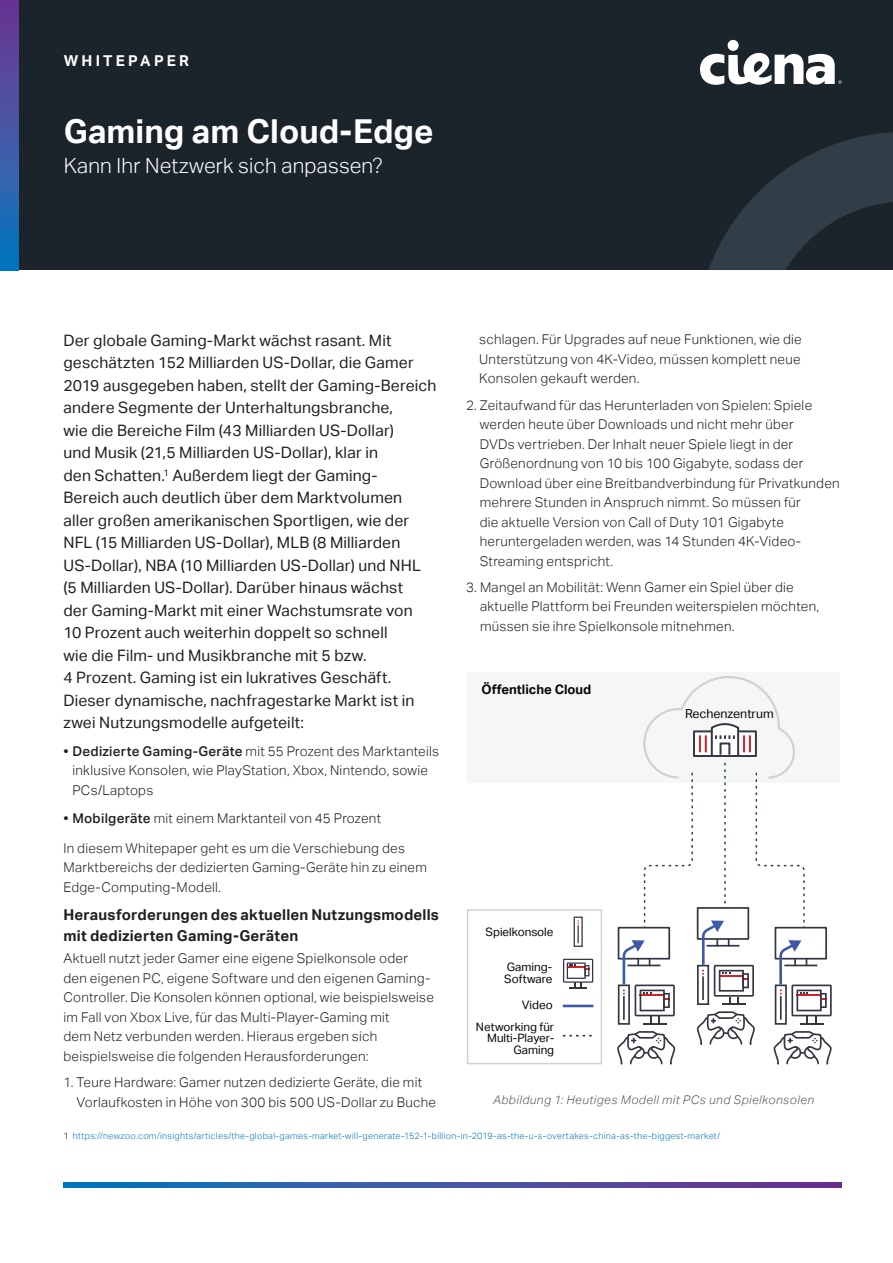
<style>
.page{position:relative;width:893px;height:1263px;background:#fff}
.page>*{position:absolute;margin:0;border:0;box-sizing:border-box;transform-origin:0 0}
.Product_Headline{font:700 33px "Aktiv Grotesk";color:#fff}
.Product_Subhead{font:300 21px "Aktiv Grotesk";letter-spacing:.005em;color:#fff}
.Intro_Copy__small{font:15.75px/22.5px "Aktiv Grotesk";letter-spacing:.01em;color:#231f20}
.Headline_for_body_co{font:700 15px/21px "Aktiv Grotesk";letter-spacing:.015em;color:#231f20}
.t1{font:700 15px "Aktiv Grotesk";letter-spacing:.215em;color:#fff}
.Body_Copy_BULLET__ex{font:300 13.5px/19.5px "Aktiv Grotesk";letter-spacing:.02em;color:#231f20}
.Body_Copy{font:300 13.5px/19.5px "Aktiv Grotesk";letter-spacing:.02em;color:#231f20}
.t2{font:700 13.05px "Aktiv Grotesk";color:#050504}
.t3{font:12.3px "Aktiv Grotesk";color:#050504}
.Figure_Caption{font:italic 300 12px "Aktiv Grotesk";letter-spacing:.04em;color:#57585a}
.t4{font:11.7px/11.7px "Aktiv Grotesk";color:#050504;text-align:right}
.Footnote{font:300 9px "Aktiv Grotesk";letter-spacing:.035em;color:#0076be}
.s1{font-weight:500}
.s2{color:#231f20}
</style>
<div class="page">
<div style="left:0;top:0;width:893px;height:270px;background:#1b242b"></div>
<div style="left:728px;top:40px;width:11px;height:11px;background:#fff;border-radius:50%"></div>
<svg style="left:700px;top:53px;width:142px;height:32px"></svg>
<svg style="left:63px;top:1182px;width:779px;height:5px;background:#3f55a5"></svg>
<div style="left:0;top:0;width:18px;height:270px;background:linear-gradient(to bottom,#72358f,#0978bd)"></div>
<svg style="left:709px;top:132px;width:184px;height:138px"></svg>
<div style="left:468px;top:672px;width:372px;height:111px;background:#f3f5f5"></div>
<div style="left:467px;top:909px;width:135px;height:155px;border:1px solid #d3d0ce"></div>
<svg style="left:563px;top:959px;width:30px;height:30px"></svg>
<div style="left:574px;top:916px;width:9px;height:31px;border:1px solid #343642"></div>
<svg style="left:577px;top:920px;width:2px;height:23px"></svg>
<hr style="left:563px;top:1005px;width:30px;height:2px;background:#3d59a7">
<svg style="left:563px;top:1035px;width:29px;height:1px"></svg>
<svg style="left:617px;top:676px;width:215px;height:389px"></svg>
<p class="t1" style="left:64px;top:53px;width:127px">WHITEPAPER</p>
<p class="Product_Headline" style="left:64px;top:112px;width:371px">Gaming am Cloud-Edge</p>
<p class="Product_Subhead" style="left:64px;top:153px;width:321px">Kann Ihr Netzwerk sich anpassen?</p>
<p class="Intro_Copy__small" style="left:63px;top:329px;width:375px">Der globale Gaming-Markt wächst rasant. Mit geschätzten 152 Milliarden US-Dollar, die Gamer 2019 ausgegeben haben, stellt der Gaming-Bereich andere Segmente der Unterhaltungsbranche,<br>wie die Bereiche Film (43 Milliarden US-Dollar)<br>und Musik (21,5 Milliarden US-Dollar), klar in<br>den Schatten.<sup>1</sup> Außerdem liegt der Gaming-Bereich auch deutlich über dem Marktvolumen aller großen amerikanischen Sportligen, wie der NFL (15 Milliarden US-Dollar), MLB (8 Milliarden US‑Dollar), NBA (10 Milliarden US-Dollar) und NHL (5 Milliarden US-Dollar). Darüber hinaus wächst<br>der Gaming-Markt mit einer Wachstumsrate von<br>10 Prozent auch weiterhin doppelt so schnell<br>wie die Film- und Musikbranche mit 5 bzw.<br>4 Prozent. Gaming ist ein lukratives Geschäft.<br>Dieser dynamische, nachfragestarke Markt ist in zwei Nutzungsmodelle aufgeteilt:</p>
<p class="Body_Copy_BULLET__ex" style="left:72px;top:741px;width:368px;text-indent:-9px"><span class="s1">• Dedizierte Gaming-Geräte</span> mit 55 Prozent des Marktanteils inklusive Konsolen, wie PlayStation, Xbox, Nintendo, sowie<br>PCs/Laptops</p>
<p class="Body_Copy" style="left:63px;top:808px;width:319px"><span class="s1">• Mobilgeräte</span> mit einem Marktanteil von 45 Prozent</p>
<p class="Body_Copy" style="left:63px;top:838px;width:365px">In diesem Whitepaper geht es um die Verschiebung des<br>Marktbereichs der dedizierten Gaming-Geräte hin zu einem<br>Edge-Computing-Modell.</p>
<p class="Headline_for_body_co" style="left:63px;top:904px;width:377px">Herausforderungen des aktuellen Nutzungsmodells mit dedizierten Gaming-Geräten</p>
<p class="Body_Copy_BULLET__ex" style="left:63px;top:949px;width:372px">Aktuell nutzt jeder Gamer eine eigene Spielkonsole oder den eigenen PC, eigene Software und den eigenen Gaming-Controller. Die Konsolen können optional, wie beispielsweise im Fall von Xbox Live, für das Multi-Player-Gaming mit<br>dem Netz verbunden werden. Hieraus ergeben sich beispielsweise die folgenden Herausforderungen:</p>
<p class="Body_Copy_BULLET__ex" style="left:77px;top:1073px;width:361px;text-indent:-13px">1. Teure Hardware: Gamer nutzen dedizierte Geräte, die mit<br>Vorlaufkosten in Höhe von 300 bis 500 US-Dollar zu Buche</p>
<p class="Body_Copy_BULLET__ex" style="left:479px;top:330px;width:324px;text-align:justify">schlagen. Für Upgrades auf neue Funktionen, wie die Unterstützung von 4K-Video, müssen komplett neue Konsolen gekauft werden.</p>
<p class="Body_Copy_BULLET__ex" style="left:480px;top:395px;width:361px;text-indent:-14px">2. Zeitaufwand für das Herunterladen von Spielen: Spiele werden heute über Downloads und nicht mehr über<br>DVDs vertrieben. Der Inhalt neuer Spiele liegt in der Größenordnung von 10 bis 100 Gigabyte, sodass der Download über eine Breitbandverbindung für Privatkunden mehrere Stunden in Anspruch nimmt. So müssen für<br>die aktuelle Version von Call of Duty 101 Gigabyte heruntergeladen werden, was 14 Stunden 4K-Video-Streaming entspricht.</p>
<p class="Body_Copy" style="left:480px;top:577px;width:341px;text-indent:-14px">3. Mangel an Mobilität: Wenn Gamer ein Spiel über die aktuelle Plattform bei Freunden weiterspielen möchten, müssen sie ihre Spielkonsole mitnehmen.</p>
<p class="t2" style="left:481px;top:681px;width:111px">Öffentliche Cloud</p>
<p class="t3" style="left:685px;top:706px;width:90px">Rechenzentrum</p>
<p class="t4" style="left:486px;top:926px;width:69px">Spielkonsole</p>
<p class="t4" style="left:504px;top:961px;width:50px;text-align:left">Gaming-<br>Software</p>
<p class="t4" style="left:476px;top:994px;width:80px;line-height:21.5px">Video<br>Networking für</p>
<p class="t4" style="left:487px;top:1032px;width:69px">Multi-Player-<br>Gaming</p>
<p class="Figure_Caption" style="left:493px;top:1092px;width:323px">Abbildung 1: Heutiges Modell mit PCs und Spielkonsolen</p>
<p class="Footnote" style="left:63px;top:1130px;width:658px"><span class="s2">1</span> https://newzoo.com/insights/articles/the-global-games-market-will-generate-152-1-billion-in-2019-as-the-u-s-overtakes-china-as-the-biggest-market/</p>
</div>
